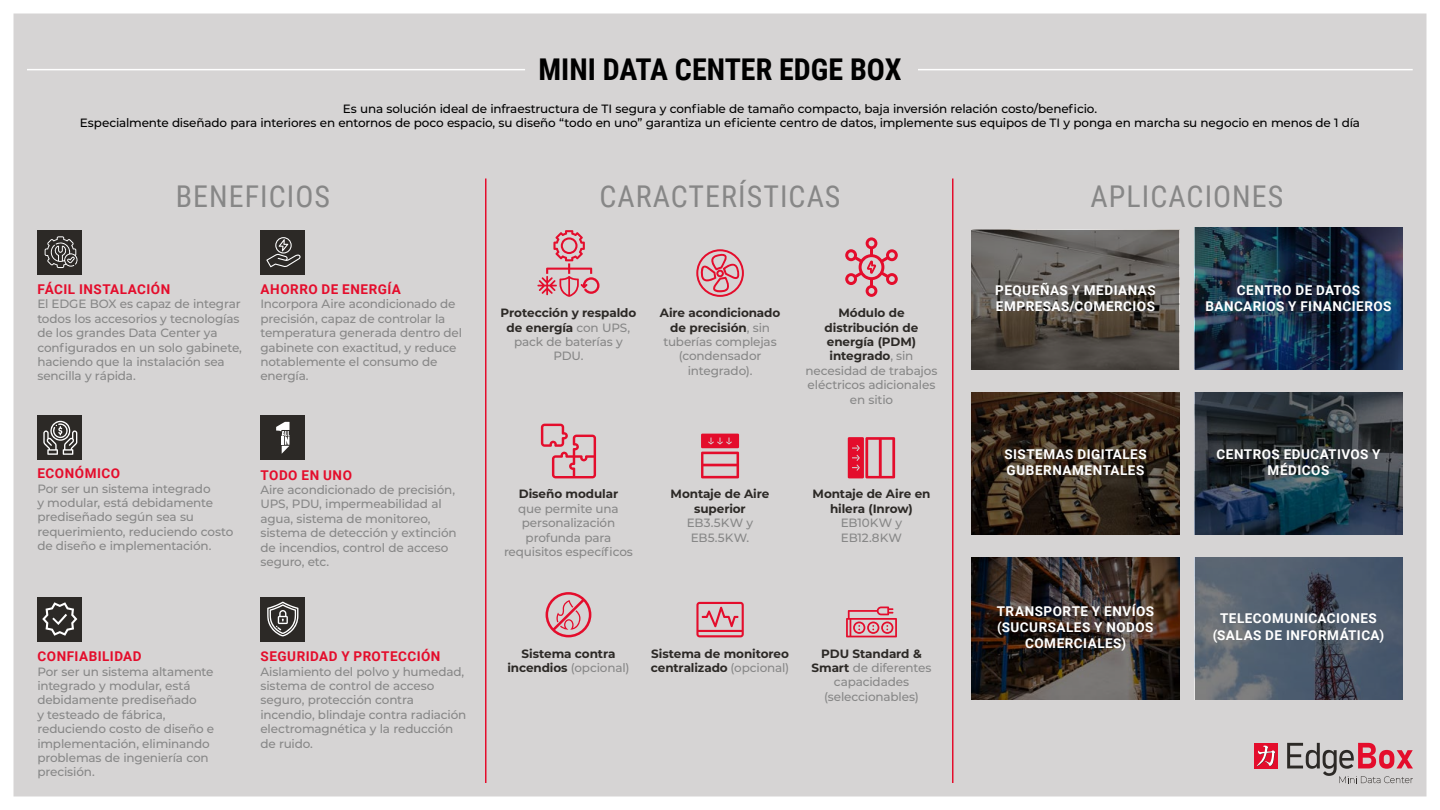
<style>
.page{position:relative;width:1440px;height:810px;background:#fff}
.page>*{position:absolute;margin:0;border:0;box-sizing:border-box;transform-origin:0 0}
.t1{font:30px "Roboto Condensed";letter-spacing:.035em;color:#878787}
.t2{font:700 30px "Roboto Condensed";color:#000}
.t3{font:700 13.5px/16.2px "Roboto";letter-spacing:.035em;color:#fff;text-align:center}
.t4{font:700 13.5px "Roboto";letter-spacing:.04em;color:#e40d2c}
.t5{font:500 12px/14.4px "Montserrat";letter-spacing:-.015em;color:#878787}
.t6{font:500 12px/14.4px "Montserrat";letter-spacing:-.015em;color:#000;text-align:center}
.t7{font:700 12px/14.4px "Montserrat";letter-spacing:-.01em;color:#2c2926;text-align:center}
.s1{font-weight:500;color:#878787}
.s2{font-weight:700;color:#2c2926}
</style>
<div class="page">
<div style="left:13px;top:13px;width:1414px;height:784px;background:#d6d4d4"></div>
<svg style="left:1287px;top:743px;width:126px;height:40px;background:#bd9ea2"></svg>
<div style="left:1254px;top:743px;width:24px;height:26px;background:#e40d2c"></div>
<svg style="left:1257px;top:746px;width:19px;height:21px"></svg>
<img style="left:971px;top:230px;width:208px;height:140px">
<img style="left:1195px;top:227px;width:207px;height:143px">
<img style="left:1195px;top:392px;width:207px;height:143px">
<img style="left:971px;top:392px;width:209px;height:143px">
<img style="left:971px;top:557px;width:209px;height:143px">
<img style="left:1195px;top:557px;width:207px;height:143px">
<div style="left:37px;top:230px;width:45px;height:45px;background:#2c2926"></div>
<svg style="left:45px;top:236px;width:33px;height:32px"></svg>
<div style="left:260px;top:230px;width:45px;height:45px;background:#2c2926"></div>
<svg style="left:266px;top:237px;width:35px;height:30px"></svg>
<div style="left:37px;top:415px;width:45px;height:45px;background:#2c2926"></div>
<svg style="left:43px;top:421px;width:34px;height:34px"></svg>
<div style="left:260px;top:415px;width:45px;height:45px;background:#2c2926"></div>
<svg style="left:276px;top:422px;width:14px;height:32px"></svg>
<div style="left:260px;top:597px;width:45px;height:44px;background:#2c2926"></div>
<svg style="left:267px;top:602px;width:31px;height:35px"></svg>
<div style="left:37px;top:597px;width:45px;height:44px;background:#2c2926"></div>
<svg style="left:42px;top:602px;width:35px;height:34px"></svg>
<hr style="left:485px;top:178px;width:1px;height:605px;background:#e40d2c">
<hr style="left:952px;top:178px;width:2px;height:605px;background:#e40d2c">
<svg style="left:537px;top:230px;width:63px;height:67px;background:#d8abb1"></svg>
<svg style="left:696px;top:249px;width:48px;height:48px;background:#d99aa3"></svg>
<svg style="left:546px;top:592px;width:45px;height:45px;background:#d99da5"></svg>
<svg style="left:696px;top:602px;width:48px;height:35px;background:#da909b"></svg>
<svg style="left:541px;top:424px;width:55px;height:54px;background:#d9a3ab"></svg>
<svg style="left:845px;top:237px;width:53px;height:60px;background:#d99ea6"></svg>
<hr style="left:27px;top:69px;width:498px;height:1px;background:#fff">
<hr style="left:918px;top:69px;width:495px;height:1px;background:#fff">
<svg style="left:846px;top:607px;width:51px;height:30px;background:#da8a96"></svg>
<svg style="left:848px;top:437px;width:47px;height:41px;background:#dd6778"></svg>
<svg style="left:701px;top:434px;width:38px;height:44px;background:#dd6b7b"></svg>
<h1 class="t2" style="left:539px;top:48px;width:364px">MINI DATA CENTER EDGE BOX</h1>
<p class="t6" style="left:80px;top:101px;width:1282px">Es una solución ideal de infraestructura de TI segura y confiable de tamaño compacto, baja inversión relación costo/beneficio.<br>Especialmente diseñado para interiores en entornos de poco espacio, su diseño “todo en uno” garantiza un eficiente centro de datos, implemente sus equipos de TI y ponga en marcha su negocio en menos de 1 día</p>
<h1 class="t1" style="left:176px;top:175px;width:156px">BENEFICIOS</h1>
<h1 class="t1" style="left:599px;top:175px;width:243px">CARACTERÍSTICAS</h1>
<h1 class="t1" style="left:1091px;top:175px;width:194px">APLICACIONES</h1>
<p class="t4" style="left:38px;top:280px;width:134px">FÁCIL INSTALACIÓN</p>
<p class="t5" style="left:37px;top:296px;width:206px">El EDGE BOX es capaz de integrar todos los accesorios y tecnologías de los grandes Data Center ya configurados en un solo gabinete, haciendo que la instalación sea sencilla y rápida.</p>
<p class="t4" style="left:261px;top:280px;width:142px">AHORRO DE ENERGÍA</p>
<p class="t5" style="left:260px;top:296px;width:203px">Incorpora Aire acondicionado de precisión, capaz de controlar la temperatura generada dentro del gabinete con exactitud, y reduce notablemente el consumo de energía.</p>
<p class="t7" style="left:501px;top:305px;width:137px">Protección y respaldo de energía <span class="s1">con UPS, pack de baterías y<br>PDU.</span></p>
<p class="t5" style="left:660px;top:305px;width:122px;text-align:center"><span class="s2">Aire acondicionado de precisión</span>, sin tuberías complejas (condensador integrado).</p>
<p class="t4" style="left:38px;top:464px;width:84px">ECONÓMICO</p>
<p class="t5" style="left:37px;top:481px;width:198px">Por ser un sistema integrado<br>y modular, está debidamente prediseñado según sea su requerimiento, reduciendo costo de diseño e implementación.</p>
<p class="t4" style="left:261px;top:465px;width:93px">TODO EN UNO</p>
<p class="t5" style="left:260px;top:482px;width:198px">Aire acondicionado de precisión,<br>UPS, PDU, impermeabilidad al agua, sistema de monitoreo, sistema de detección y extinción de incendios, control de acceso seguro, etc.</p>
<p class="t7" style="left:519px;top:486px;width:101px">Diseño modular</p>
<p class="t5" style="left:504px;top:501px;width:130px;text-align:center">que permite una personalización profunda para requisitos específicos</p>
<p class="t7" style="left:671px;top:486px;width:100px">Montaje de Aire superior</p>
<p class="t5" style="left:687px;top:515px;width:68px;text-align:center">EB3.5KW y<br>EB5.5KW.</p>
<p class="t5" style="left:806px;top:305px;width:133px;text-align:center"><span class="s2">Módulo de distribución de energía (PDM) integrado</span>, sin necesidad de trabajos eléctricos adicionales en sitio</p>
<p class="t7" style="left:813px;top:486px;width:119px">Montaje de Aire en hilera (Inrow)</p>
<p class="t5" style="left:841px;top:515px;width:63px">EB10KW y<br>EB12.8KW</p>
<p class="t4" style="left:38px;top:647px;width:106px">CONFIABILIDAD</p>
<p class="t5" style="left:37px;top:664px;width:178px">Por ser un sistema altamente integrado y modular, está debidamente prediseñado<br>y testeado de fábrica, reduciendo costo de diseño e implementación, eliminando problemas de ingeniería con precisión.</p>
<p class="t4" style="left:261px;top:647px;width:181px">SEGURIDAD Y PROTECCIÓN</p>
<p class="t5" style="left:260px;top:664px;width:208px">Aislamiento del polvo y humedad, sistema de control de acceso seguro, protección contra incendio, blindaje contra radiación electromagnética y la reducción de ruido.</p>
<p class="t7" style="left:507px;top:646px;width:124px">Sistema contra incendios <span class="s1">(opcional)</span></p>
<p class="t7" style="left:651px;top:646px;width:140px;text-align:left">Sistema de monitoreo centralizado <span class="s1">(opcional)</span></p>
<p class="t5" style="left:812px;top:646px;width:121px;text-align:center"><span class="s2">PDU Standard &amp;<br>Smart</span> de diferentes capacidades (seleccionables)</p>
<p class="t3" style="left:995px;top:281px;width:162px;text-align:left">PEQUEÑAS Y MEDIANAS<br>EMPRESAS/COMERCIOS</p>
<p class="t3" style="left:1205px;top:281px;width:188px">CENTRO DE DATOS<br>BANCARIOS Y FINANCIEROS</p>
<p class="t3" style="left:1004px;top:445px;width:144px;text-align:left">SISTEMAS DIGITALES<br>GUBERNAMENTALES</p>
<p class="t3" style="left:1216px;top:445px;width:166px">CENTROS EDUCATIVOS Y<br>MÉDICOS</p>
<p class="t3" style="left:997px;top:602px;width:159px">TRANSPORTE Y ENVÍOS (SUCURSALES Y NODOS<br>COMERCIALES)</p>
<p class="t3" style="left:1213px;top:610px;width:173px">TELECOMUNICACIONES (SALAS DE INFORMÁTICA)</p>
</div>
